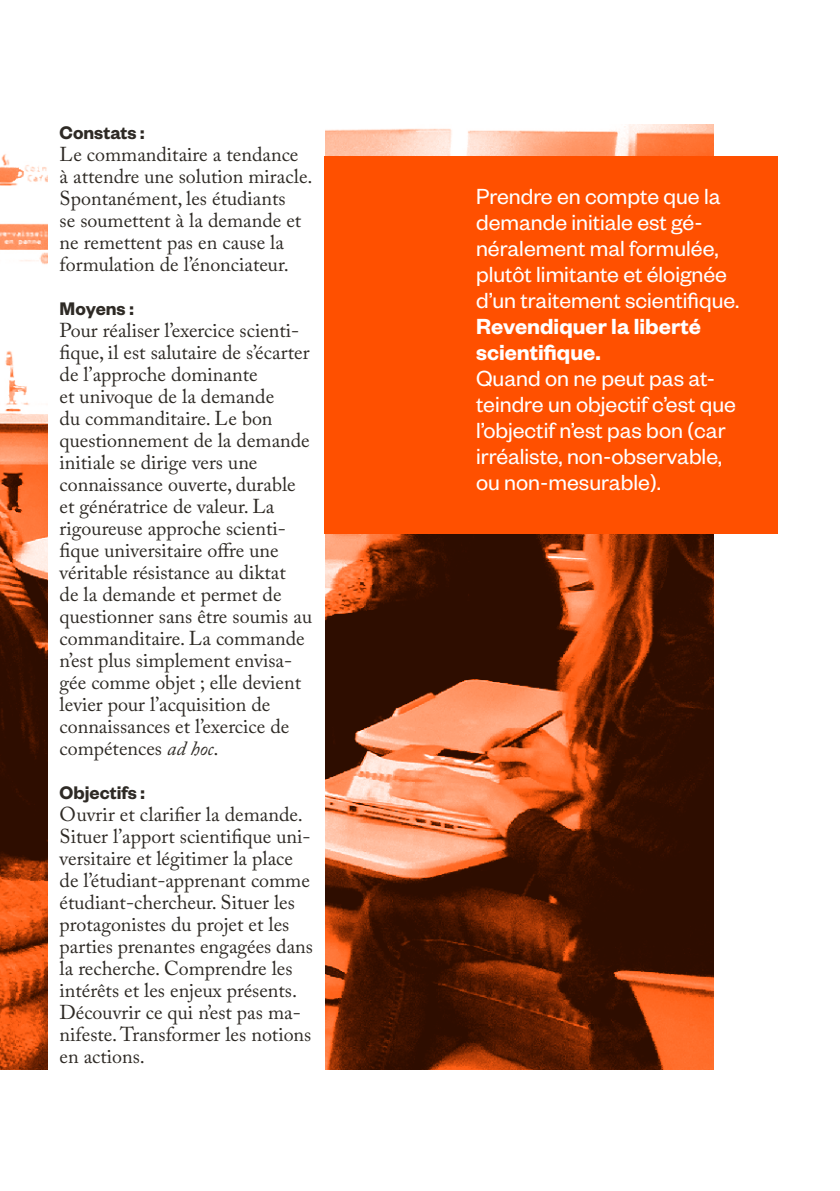
<style>
.page{position:relative;width:840px;height:1191px;background:#fff}
.page>*{position:absolute;margin:0;border:0;box-sizing:border-box;transform-origin:0 0}
.t1{font:24px/26px "Founders Grotesk";color:#fff}
.t2{font:600 24px/26px "Founders Grotesk";color:#fff}
.t3{font:20px/22px "Adobe Caslon Pro";color:#2e2a25}
.t4{font:600 20px "Founders Grotesk";color:#2e2a25}
.s1{font-style:italic}
</style>
<div class="page">
<img style="left:0;top:124px;width:713px;height:945px">
<div style="left:48px;top:115px;width:276px;height:985px;background:#fff"></div>
<div style="left:324px;top:156px;width:453px;height:377px;background:#ff5000"></div>
<p class="t4" style="left:60px;top:120px;width:87px">Constats :</p>
<p class="t3" style="left:60px;top:143px;width:254px">Le commanditaire a tendance<br>à attendre une solution miracle.<br>Spontanément, les étudiants<br>se soumettent à la demande et ne remettent pas en cause la formulation de l’énonciateur.</p>
<p class="t4" style="left:60px;top:296px;width:76px">Moyens :</p>
<p class="t3" style="left:60px;top:319px;width:254px">Pour réaliser l’exercice scienti&shy;fique, il est salutaire de s’écarter de l’approche dominante<br>et univoque de la demande<br>du commanditaire. Le bon questionnement de la demande initiale se dirige vers une connaissance ouverte, durable et génératrice de valeur. La rigoureuse approche scienti&shy;fique universitaire offre une véritable résistance au diktat<br>de la demande et permet de questionner sans être soumis au commanditaire. La commande n’est plus simplement envisa&shy;gée comme objet ; elle devient levier pour l’acquisition de connaissances et l’exercice de compétences <span class="s1">ad hoc</span>.</p>
<p class="t4" style="left:60px;top:780px;width:87px">Objectifs :</p>
<p class="t3" style="left:60px;top:803px;width:255px">Ouvrir et clarifier la demande.<br>Situer l’apport scientifique uni&shy;versitaire et légitimer la place de l’étudiant-apprenant comme étudiant-chercheur. Situer les protagonistes du projet et les parties prenantes engagées dans la recherche. Comprendre les intérêts et les enjeux présents.<br>Découvrir ce qui n’est pas ma&shy;nifeste. Transformer les notions en actions.</p>
<p class="t1" style="left:476px;top:182px;width:264px">Prendre en compte que la demande initiale est gé&shy;néralement mal formulée, plutôt limitante et éloignée d’un traitement scientifique.</p>
<p class="t2" style="left:476px;top:312px;width:226px">Revendiquer la liberté scientifique.</p>
<p class="t1" style="left:476px;top:364px;width:261px">Quand on ne peut pas at&shy;teindre un objectif c’est que l’objectif n’est pas bon (car irréaliste, non-observable, ou non-mesurable).</p>
</div>
